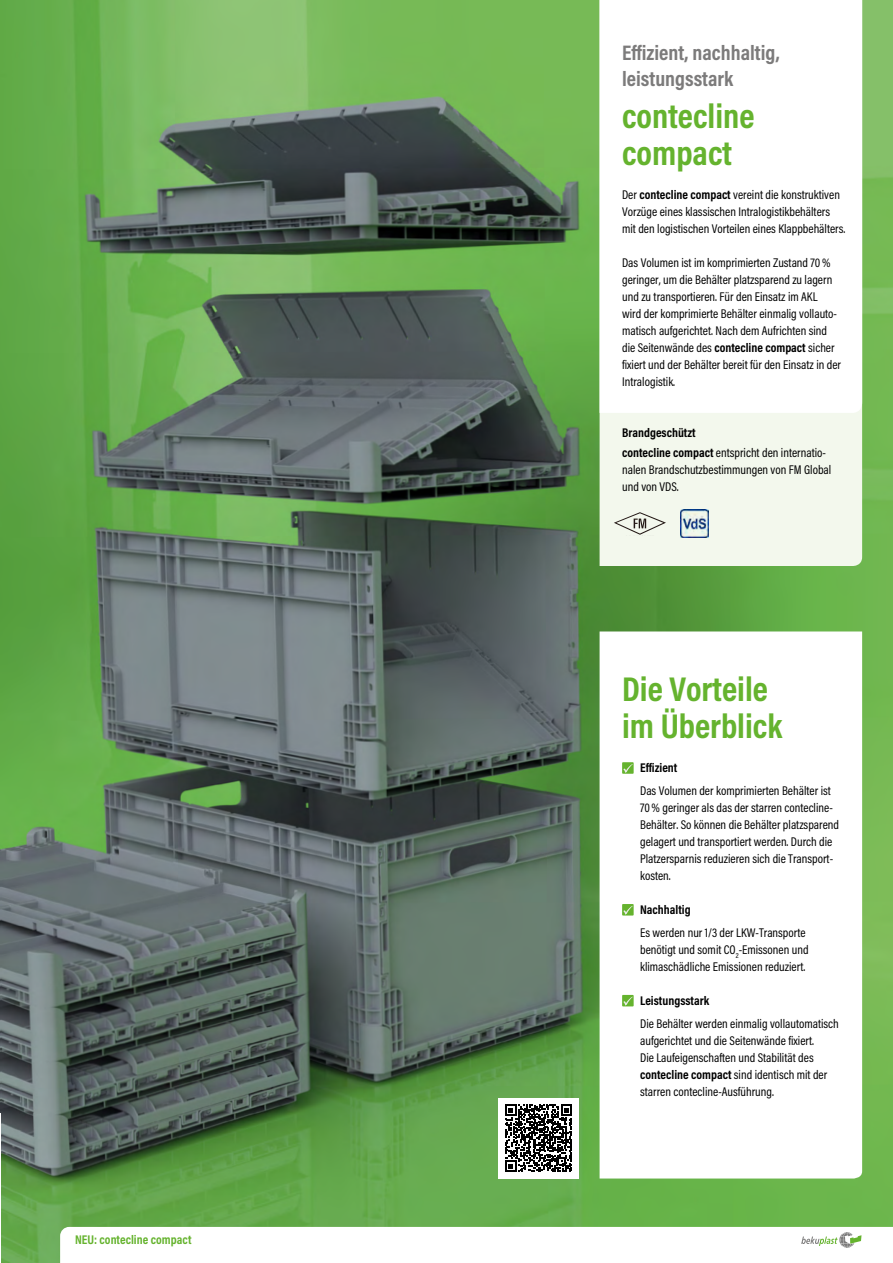
<style>
.page{position:relative;width:893px;height:1263px;background:#fff}
.page>*{position:absolute;margin:0;border:0;box-sizing:border-box;transform-origin:0 0}
.t1{font:700 34.65px/36.9px "Acumin Pro Cond";color:#65b32e}
._1__Beku_Headline_Se{font:700 21.15px/25.5px "Acumin Pro Cond";color:#7c7b7b}
._4__Beku_Fliesstext{font:12.75px/17px "Acumin Pro Cond";color:#000}
._6__Beku_Checkliste{font:12.75px/17px "Acumin Pro Cond";color:#000}
.t2{font:700 12.75px "Acumin Pro Cond";color:#65b32e}
._6__Beku_Checkliste-2{font:700 12.75px "Acumin Pro Cond";color:#000}
.s1{font-weight:700}
</style>
<div class="page">
<img style="left:0;top:0;width:893px;height:1263px">
<div style="left:600px;top:413px;width:262px;height:153px;background:#f3f8ed"></div>
<svg style="left:600px;top:0;width:262px;height:413px"></svg>
<svg style="left:600px;top:631px;width:262px;height:547px"></svg>
<div style="left:622px;top:762px;width:12px;height:12px;background:#65b32e"></div>
<svg style="left:623px;top:764px;width:10px;height:9px"></svg>
<div style="left:622px;top:904px;width:12px;height:11px;background:#65b32e"></div>
<svg style="left:623px;top:906px;width:10px;height:9px"></svg>
<div style="left:622px;top:995px;width:12px;height:11px;background:#65b32e"></div>
<svg style="left:623px;top:997px;width:10px;height:8px"></svg>
<div style="left:498px;top:1098px;width:81px;height:80px;background:#fff"></div>
<svg style="left:505px;top:1105px;width:67px;height:67px"></svg>
<svg style="left:60px;top:1227px;width:833px;height:36px"></svg>
<svg style="left:614px;top:512px;width:52px;height:23px"></svg>
<img style="left:680px;top:509px;width:29px;height:29px">
<p class="t2" style="left:75px;top:1231px;width:118px">NEU: contecline compact</p>
<p class="_1__Beku_Headline_Se" style="left:622px;top:39px;width:159px">Effizient, nachhaltig, leistungsstark</p>
<p class="t1" style="left:622px;top:97px;width:134px">contecline compact</p>
<p class="_4__Beku_Fliesstext" style="left:622px;top:186px;width:225px">Der <span class="s1">contecline compact</span> vereint die konstruktiven<br>Vorzüge eines klassischen Intralogistikbehälters mit den logistischen Vorteilen eines Klappbehälters.</p>
<p class="_4__Beku_Fliesstext" style="left:622px;top:254px;width:220px">Das Volumen ist im komprimierten Zustand 70% geringer, um die Behälter platzsparend zu lagern und zu transportieren. Für den Einsatz im AKL<br>wird der komprimierte Behälter einmalig vollauto&shy;matisch aufgerichtet. Nach dem Aufrichten sind die Seitenwände des <span class="s1">contecline compact</span> sicher fixiert und der Behälter bereit für den Einsatz in der Intralogistik.</p>
<p class="_6__Beku_Checkliste-2" style="left:622px;top:424px;width:75px">Brandgeschützt</p>
<p class="_4__Beku_Fliesstext" style="left:622px;top:444px;width:211px"><span class="s1">contecline compact</span> entspricht den internatio&shy;nalen Brandschutzbestimmungen von FM Global und von VDS.</p>
<p class="t1" style="left:622px;top:670px;width:162px">Die Vorteile im Überblick</p>
<p class="_6__Beku_Checkliste" style="left:640px;top:756px;width:192px;line-height:23px"><span class="s1">Effizient<br></span>Das Volumen der komprimierten Behälter ist</p>
<p class="_6__Beku_Checkliste" style="left:640px;top:799px;width:200px">70% geringer als das der starren contecline-Behälter. So können die Behälter platzsparend gelagert und transportiert werden. Durch die Platzersparnis reduzieren sich die Transport&shy;kosten.</p>
<p class="_4__Beku_Fliesstext" style="left:640px;top:898px;width:167px;line-height:23px"><span class="s1">Nachhaltig<br></span>Es werden nur 1/3 der LKW-Transporte</p>
<p class="_4__Beku_Fliesstext" style="left:640px;top:941px;width:170px">benötigt und somit CO<sub>2</sub>-Emissonen und klimaschädliche Emissionen reduziert.</p>
<p class="_4__Beku_Fliesstext" style="left:640px;top:989px;width:200px;line-height:23px"><span class="s1">Leistungsstark<br></span>Die Behälter werden einmalig vollautomatisch</p>
<p class="_4__Beku_Fliesstext" style="left:640px;top:1032px;width:189px">aufgerichtet und die Seitenwände fixiert.<br>Die Laufeigenschaften und Stabilität des <span class="s1">contecline compact</span> sind identisch mit der starren contecline-Ausführung.</p>
</div>
